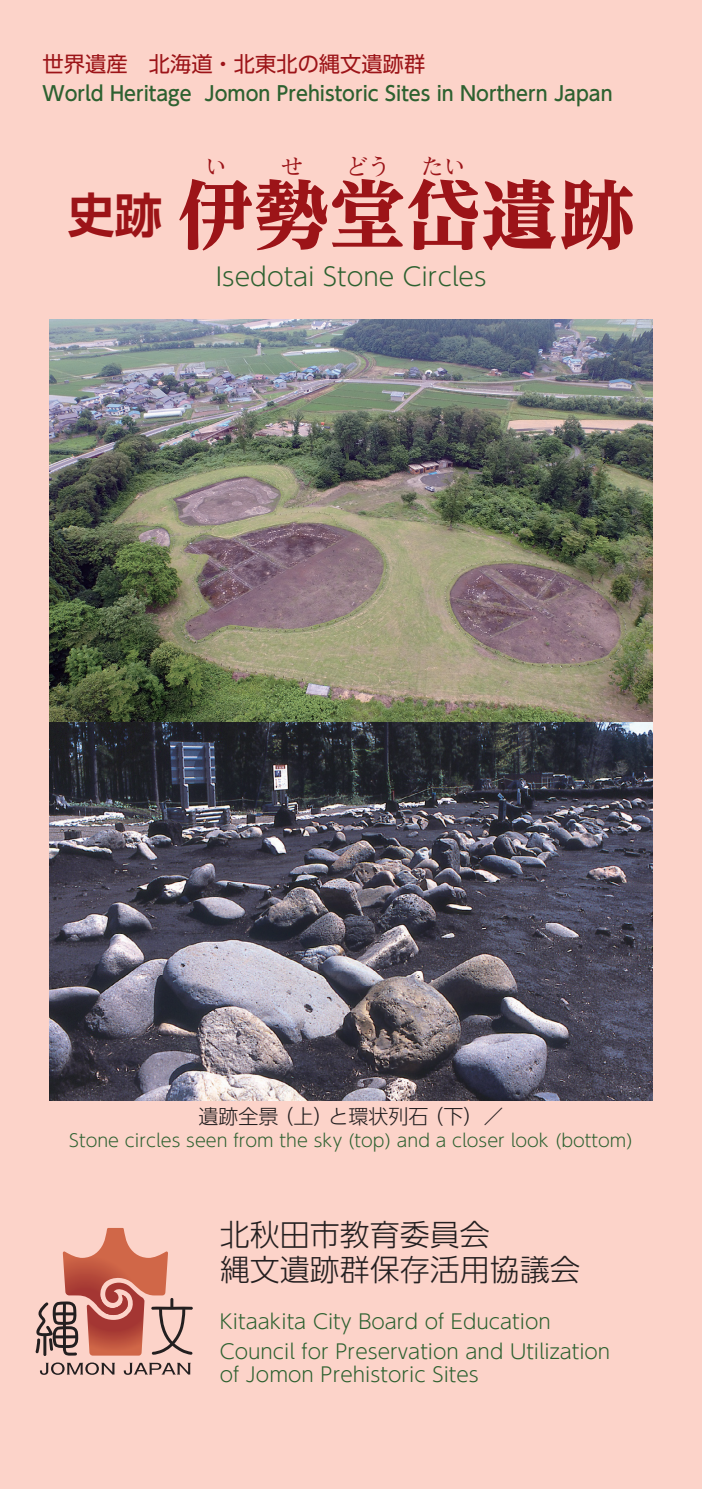
<style>
.page{position:relative;width:702px;height:1489px;background:#fff}
.page>*{position:absolute;margin:0;border:0;box-sizing:border-box;transform-origin:0 0}
.t1{font:800 75px "UD Reimin Pro";letter-spacing:.01em;color:#9c1418}
.t2{font:700 47.5px "UD Shin Go NT Pro De";color:#9c1418}
.t3{font:300 30px/35px "UD Shin Go Pro";color:#231f20}
.t4{font:300 25px "UD Shin Go Pro";color:#2d6130}
.t5{font:800 22.5px "UD Reimin Pro";color:#9c1418}
.t6{font:21.25px "UD Shin Go Pro";color:#9c1418}
.t7{font:300 20px/30px "UD Shin Go Pro";color:#2d6130}
.t8{font:500 20px "UD Shin Go Pro";color:#2d6130;scale:.96 1}
.t9{font:300 20px "UD Shin Go Pro";color:#231f20}
.t10{font:300 17.5px "UD Shin Go Pro";color:#2d6130}
.s1{font-family:"UD Reimin Pro";font-weight:800;font-size:75px}
</style>
<div class="page">
<div style="left:0;top:0;width:702px;height:1488px;background:#fcd3c9"></div>
<img style="left:50px;top:319px;width:602px;height:403px">
<img style="left:50px;top:722px;width:602px;height:378px">
<svg style="left:40px;top:1362px;width:75px;height:12px"></svg>
<svg style="left:124px;top:1362px;width:67px;height:12px"></svg>
<svg style="left:151px;top:1298px;width:42px;height:56px"></svg>
<svg style="left:35px;top:1301px;width:43px;height:54px"></svg>
<img style="left:87px;top:1314px;width:57px;height:41px">
<img style="left:63px;top:1228px;width:105px;height:86px">
<svg style="left:97px;top:1294px;width:31px;height:20px"></svg>
<p class="t6" style="left:43px;top:46px;width:384px">世界遺産　北海道・北東北の縄文遺跡群</p>
<p class="t8" style="left:43px;top:77px;width:595px">World Heritage Jomon Prehistoric Sites in Northern Japan</p>
<p class="t5" style="left:281px;top:148px;width:24px">せ</p>
<p class="t5" style="left:345px;top:148px;width:46px">どう</p>
<p class="t5" style="left:421px;top:148px;width:46px">たい</p>
<p class="t5" style="left:205px;top:148px;width:24px">い</p>
<h1 class="t1" style="left:254px;top:153px;width:382px">勢堂岱遺跡</h1>
<h2 class="t2" style="left:67px;top:176px;width:187px">史跡<span class="s1">伊</span></h2>
<p class="t4" style="left:215px;top:256px;width:273px">Isedotai Stone Circles</p>
<p class="t9" style="left:198px;top:1099px;width:306px">遺跡全景（上）と環状列石（下）／</p>
<p class="t10" style="left:69px;top:1125px;width:565px">Stone circles seen from the sky (top) and a closer look (bottom)</p>
<h3 class="t3" style="left:220px;top:1215px;width:361px">北秋田市教育委員会<br>縄文遺跡群保存活用協議会</h3>
<p class="t7" style="left:220px;top:1305px;width:392px">Kitaakita City Board of Education<br>Council for Preservation and Utilization</p>
<p class="t7" style="left:220px;top:1358px;width:260px">of Jomon Prehistoric Sites</p>
</div>
